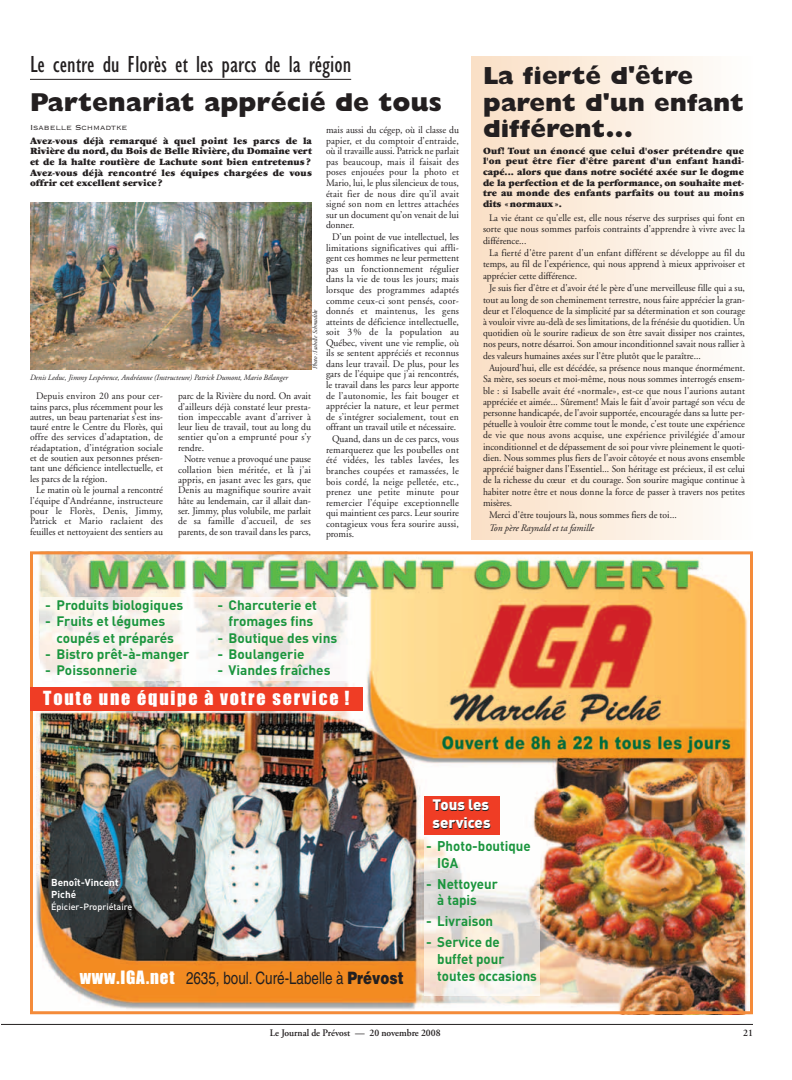
<style>
.page{position:relative;width:792px;height:1080px;background:#fff}
.page>*{position:absolute;margin:0;border:0;box-sizing:border-box;transform-origin:0 0}
.t1{font:800 26px "Gill Sans";color:#231f20}
.t2{font:800 24.8px/26.8px "Gill Sans";color:#231f20}
.t3{font:condensed 24px "Gill Sans";color:#231f20}
.t4{font:18px "Impact+GUJMOC";letter-spacing:.1em;color:#fff}
.t5{font:17.1px "Helvetica+SPESDS";color:#231f20;scale:.79 1}
.t6{font:15px/18px "DIN Black+QURRKN";color:#fff}
.t7{font:14px/16.8px "DIN Bold+VKYQTT";color:#1b953e;scale:.95 1}
.t8{font:13.6px/16.3px "DIN Bold+VKYQTT";color:#1b953e}
.t9{font:10px/10.6px "Adobe Garamond";letter-spacing:.005em;color:#231f20;text-align:justify;scale:.96 1}
.t10{font:900 10px/10.6px "Garamond";letter-spacing:.015em;color:#231f20;text-align:justify;scale:.96 1}
.t11{font:600 10px "Adobe Garamond";color:#231f20;scale:.96 1}
.t12{font:italic 10px "Adobe Garamond";color:#231f20;scale:.96 1}
.t13{font:10px/12px "DIN Bold+VKYQTT";color:#fff}
.t14{font:9.6px "Copperplate Thirty Two BC";color:#231f20}
.t15{font:9px "DIN Medium+UCDHZM";color:#fff}
.t16{font:italic 8px "Adobe Garamond";color:#231f20;scale:.96 1}
.t17{font:italic 6.5px "Adobe Garamond";color:#231f20;scale:.96 1}
.s1{font-family:"Impact+GUJMOC";font-size:17px;color:#fff}
.s2{font-family:"Helvetica Black+ENUXYF"}
</style>
<div class="page">
<div style="left:471px;top:56px;width:282px;height:484px;background:linear-gradient(to right,#fadfc5,#fefefd)"></div>
<hr style="left:1px;top:1024px;width:752px;height:1px;background:#231f20">
<img style="left:36px;top:555px;width:713px;height:455px">
<div style="left:30px;top:551px;width:723px;height:463px;border:3px solid #f48b3a"></div>
<div style="left:30px;top:687px;width:333px;height:24px;background:#ef3d25"></div>
<div style="left:425px;top:796px;width:75px;height:38px;background:#ef3d25"></div>
<img style="left:40px;top:597px;width:314px;height:84px">
<img style="left:424px;top:838px;width:115px;height:158px">
<hr style="left:30px;top:79px;width:321px;height:1px;background:#231f20">
<img style="left:30px;top:202px;width:282px;height:167px">
<h3 class="t3" style="left:30px;top:56px;width:323px">Le centre du Florès et les parcs de la région</h3>
<h1 class="t1" style="left:30px;top:93px;width:413px">Partenariat apprécié de tous</h1>
<p class="t14" style="left:30px;top:121px;width:99px">Isabelle Schmadtke</p>
<p class="t10" style="left:30px;top:136px;width:295px">Avez-vous déjà remarqué à quel point les parcs de la Rivière du nord, du Bois de Belle Rivière, du Domaine vert et de la halte routière de Lachute sont bien entretenus?<br>Avez-vous déjà rencontré les équipes chargées de vous offrir cet excellent service ?</p>
<p class="t16" style="left:30px;top:374px;width:270px">Denis Leduc, Jimmy Lespérence, Andréanne (Instructeure) Patrick Dumont, Mario Bélanger</p>
<p class="t17" style="left:313px;top:369px;width:64px;rotate:-90deg">Photo: Isabelle Schmadtke</p>
<p class="t9" style="left:30px;top:392px;width:140px;line-height:10.3px;text-indent:6px">Depuis environ 20 ans pour cer&shy;tains parcs, plus récemment pour les autres, un beau partenariat s’est ins&shy;tauré entre le Centre du Florès, qui offre des services d’adaptation, de réadaptation, d’intégration sociale et de soutien aux personnes présen&shy;tant une déficience intellectuelle, et les parcs de la région.</p>
<p class="t9" style="left:30px;top:486px;width:140px;line-height:10.3px;text-indent:6px">Le matin où le journal a rencontré l’équipe d’Andréanne, instructeure pour le Florès, Denis, Jimmy, Patrick et Mario raclaient des feuilles et nettoyaient des sentiers au</p>
<p class="t9" style="left:178px;top:392px;width:140px;line-height:10.3px">parc de la Rivière du nord. On avait d’ailleurs déjà constaté leur presta&shy;tion impeccable avant d’arriver à leur lieu de travail, tout au long du sentier qu’on a emprunté pour s’y rendre.</p>
<p class="t9" style="left:178px;top:455px;width:140px;line-height:10.3px;text-indent:6px">Notre venue a provoqué une pause collation bien méritée, et là j’ai appris, en jasant avec les gars, que Denis au magnifique sourire avait hâte au lendemain, car il allait dan&shy;ser. Jimmy, plus volubile, me parlait de sa famille d’accueil, de ses parents, de son travail dans les parcs,</p>
<p class="t9" style="left:326px;top:126px;width:140px">mais aussi du cégep, où il classe du papier, et du comptoir d’entraide, où il travaille aussi. Patrick ne parlait pas beaucoup, mais il faisait des poses enjouées pour la photo et Mario, lui, le plus silencieux de tous, était fier de nous dire qu’il avait signé son nom en lettres attachées sur un document qu’on venait de lui donner.</p>
<p class="t9" style="left:326px;top:233px;width:140px;text-align:center">D’un point de vue intellectuel, les limitations significatives qui affli&shy;gent ces hommes ne leur permettent pas un fonctionnement régulier dans la vie de tous les jours; mais lorsque des programmes adaptés comme ceux-ci sont pensés, coor&shy;donnés et maintenus, les gens atteints de déficience intellectuelle, soit 3 % de la population au Québec, vivent une vie remplie, où ils se sentent appréciés et reconnus dans leur travail. De plus, pour les gars de l’équipe que j’ai rencontrés, le travail dans les parcs leur apporte de l’autonomie, les fait bouger et apprécier la nature, et leur permet de s’intégrer socialement, tout en offrant un travail utile et nécessaire.</p>
<p class="t9" style="left:326px;top:435px;width:140px;text-indent:6px">Quand, dans un de ces parcs, vous remarquerez que les poubelles ont été vidées, les tables lavées, les branches coupées et ramassées, le bois cordé, la neige pelletée, etc., prenez une petite minute pour remercier l’équipe exceptionnelle qui maintient ces parcs. Leur sourire contagieux vous fera sourire aussi, promis.</p>
<h2 class="t2" style="left:483px;top:65px;width:262px">La fierté d'être parent d'un enfant différent...</h2>
<p class="t10" style="left:483px;top:146px;width:273px">Ouf! Tout un énoncé que celui d'oser prétendre que l'on peut être fier d'être parent d'un enfant handi&shy;capé... alors que dans notre société axée sur le dogme de la perfection et de la performance, on souhaite met&shy;tre au monde des enfants parfaits ou tout au moins dits « normaux ».</p>
<p class="t9" style="left:483px;top:213px;width:274px;line-height:11.2px;text-indent:6px">La vie étant ce qu'elle est, elle nous réserve des surprises qui font en sorte que nous sommes parfois contraints d'apprendre à vivre avec la différence...</p>
<p class="t9" style="left:483px;top:248px;width:274px;line-height:11.2px;text-indent:6px">La fierté d'être parent d'un enfant différent se développe au fil du temps, au fil de l'expérience, qui nous apprend à mieux apprivoiser et apprécier cette différence.</p>
<p class="t9" style="left:483px;top:283px;width:275px;line-height:11.2px;text-indent:6px">Je suis fier d'être et d'avoir été le père d'une merveilleuse fille qui a su, tout au long de son cheminement terrestre, nous faire apprécier la gran&shy;deur et l'éloquence de la simplicité par sa détermination et son courage à vouloir vivre au-delà de ses limitations, de la frénésie du quotidien. Un quotidien où le sourire radieux de son être savait dissiper nos craintes, nos peurs, notre désarroi. Son amour inconditionnel savait nous rallier à des valeurs humaines axées sur l'être plutôt que le paraître...</p>
<p class="t9" style="left:483px;top:363px;width:275px;line-height:11.2px;text-indent:6px">Aujourd'hui, elle est décédée, sa présence nous manque énormément.<br>Sa mère, ses soeurs et moi-même, nous nous sommes interrogés ensem&shy;ble : si Isabelle avait été «normale», est-ce que nous l'aurions autant appréciée et aimée... Sûrement! Mais le fait d'avoir partagé son vécu de personne handicapée, de l'avoir supportée, encouragée dans sa lutte per&shy;pétuelle à vouloir être comme tout le monde, c'est toute une expérience de vie que nous avons acquise, une expérience privilégiée d'amour inconditionnel et de dépassement de soi pour vivre pleinement le quoti&shy;dien. Nous sommes plus fiers de l'avoir côtoyée et nous avons ensemble apprécié baigner dans l'Essentiel... Son héritage est précieux, il est celui de la richesse du cœur et du courage. Son sourire magique continue à habiter notre être et nous donne la force de passer à travers nos petites misères.</p>
<p class="t9" style="left:489px;top:511px;width:197px">Merci d'être toujours là, nous sommes fiers de toi...</p>
<p class="t12" style="left:489px;top:524px;width:111px">Ton père Raynald et ta famille</p>
<h3 class="t8" style="left:45px;top:598px;width:139px">- Produits biologiques</h3>
<h3 class="t8" style="left:57px;top:614px;width:119px;text-indent:-11px">- Fruits et légumes coupés et préparés</h3>
<h3 class="t8" style="left:45px;top:647px;width:146px">- Bistro prêt-à-manger</h3>
<h3 class="t8" style="left:45px;top:663px;width:94px">- Poissonnerie</h3>
<h3 class="t8" style="left:217px;top:598px;width:101px;text-align:center">- Charcuterie et fromages fins</h3>
<h3 class="t8" style="left:217px;top:631px;width:121px">- Boutique des vins</h3>
<h3 class="t8" style="left:217px;top:647px;width:89px">- Boulangerie</h3>
<h3 class="t8" style="left:217px;top:663px;width:115px">- Viandes fraîches</h3>
<h3 class="t4" style="left:43px;top:688px;width:307px">Toute une équipe à votre service !</h3>
<p class="t13" style="left:51px;top:878px;width:69px">Benoît-Vincent<br>Piché</p>
<p class="t15" style="left:51px;top:901px;width:83px">Épicier-Propriétaire</p>
<h3 class="t5" style="left:80px;top:968px;width:411px"><span class="s1">www.IGA.net</span> 2635, boul. Curé-Labelle à <span class="s2">Prévost</span></h3>
<h3 class="t6" style="left:433px;top:795px;width:59px">Tous les services</h3>
<h3 class="t7" style="left:437px;top:839px;width:100px;text-indent:-11px">- Photo-boutique<br>IGA</h3>
<h3 class="t7" style="left:437px;top:876px;width:65px;text-indent:-11px">- Nettoyeur à tapis</h3>
<h3 class="t7" style="left:426px;top:914px;width:72px">- Livraison</h3>
<h3 class="t7" style="left:437px;top:935px;width:106px;text-indent:-11px">- Service de buffet pour toutes occasions</h3>
<p class="t11" style="left:270px;top:1029px;width:179px">Le Journal de Prévost — 20 novembre 2008</p>
<p class="t11" style="left:743px;top:1029px;width:12px">21</p>
</div>
